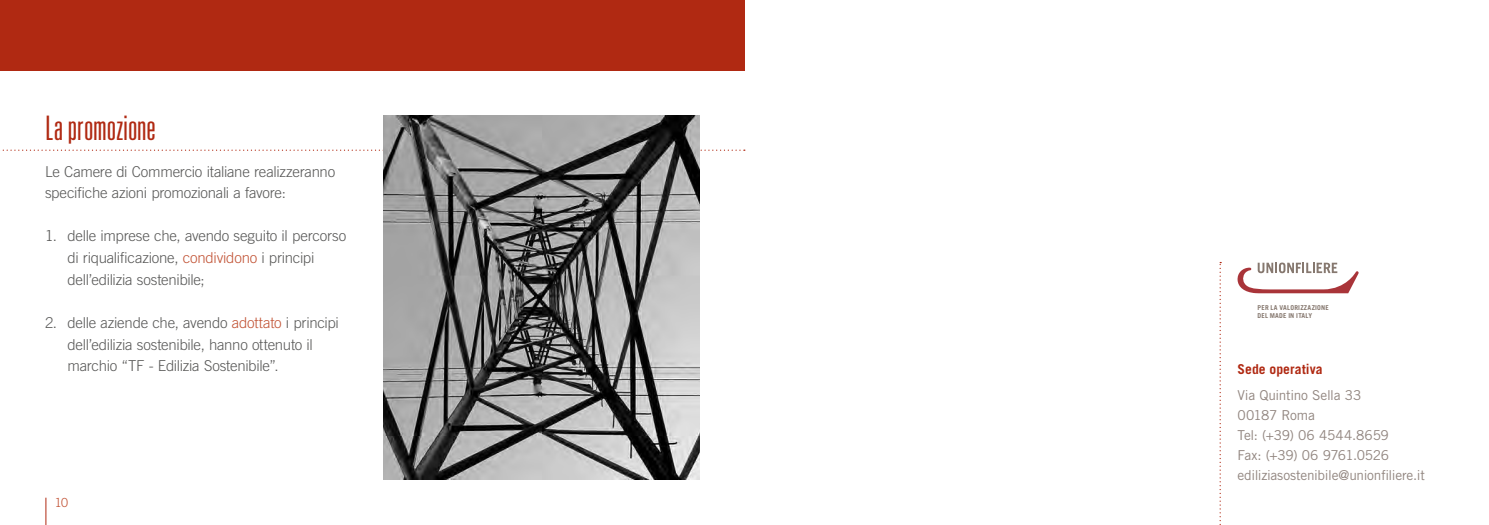
<style>
.page{position:relative;width:1489px;height:525px;background:#fff}
.page>*{position:absolute;margin:0;border:0;box-sizing:border-box;transform-origin:0 0}
.t1{font:300 ultra-condensed 33.75px "Univers LT Std";letter-spacing:-.005em;color:#b02912}
.t2{font:300 15px/21.6px "Trade Gothic LT Std";letter-spacing:-.015em;color:#575756}
.t3{font:13.62px "Trade Gothic LT Std";letter-spacing:-.02em;color:#91857f}
.t4{font:700 13.62px "Trade Gothic LT Std";letter-spacing:.005em;color:#b02912}
.t5{font:300 12.5px "Trade Gothic LT Std";color:#c15234}
.t6{font:700 6.75px/7.5px "Trade Gothic";letter-spacing:.025em;color:#86786f}
.s1{color:#c15234}
</style>
<div class="page">
<svg style="left:46px;top:497px;width:1px;height:27px"></svg>
<div style="left:0;top:0;width:744px;height:71px;background:#b02912"></div>
<svg style="left:2px;top:149px;width:742px;height:2px"></svg>
<svg style="left:1237px;top:262px;width:121px;height:31px"></svg>
<img style="left:383px;top:116px;width:316px;height:363px">
<svg style="left:1219px;top:262px;width:2px;height:263px"></svg>
<p class="t1" style="left:45px;top:111px;width:112px">La promozione</p>
<p class="t2" style="left:45px;top:160px;width:292px">Le Camere di Commercio italiane realizzeranno specifiche azioni promozionali a favore:</p>
<p class="t2" style="left:68px;top:225px;width:280px;text-indent:-22px">1. delle imprese che, avendo seguito il percorso di riqualificazione, <span class="s1">condividono</span> i principi dell’edilizia sostenibile;</p>
<p class="t2" style="left:68px;top:311px;width:273px;text-indent:-22px">2. delle aziende che, avendo <span class="s1">adottato</span> i principi dell’edilizia sostenibile, hanno ottenuto il marchio “TF - Edilizia Sostenibile”.</p>
<p class="t5" style="left:55px;top:495px;width:15px">10</p>
<p class="t6" style="left:1257px;top:304px;width:73px">PER LA VALORIZZAZIONE<br>DEL MADE IN ITALY</p>
<p class="t4" style="left:1237px;top:360px;width:87px">Sede operativa</p>
<p class="t3" style="left:1237px;top:386px;width:125px">Via Quintino Sella 33</p>
<p class="t3" style="left:1237px;top:406px;width:79px">00187 Roma</p>
<p class="t3" style="left:1237px;top:426px;width:153px">Tel: (+39) 06 4544.8659</p>
<p class="t3" style="left:1237px;top:446px;width:153px">Fax: (+39) 06 9761.0526</p>
<p class="t3" style="left:1237px;top:466px;width:189px">ediliziasostenibile@unionfiliere.it</p>
</div>
